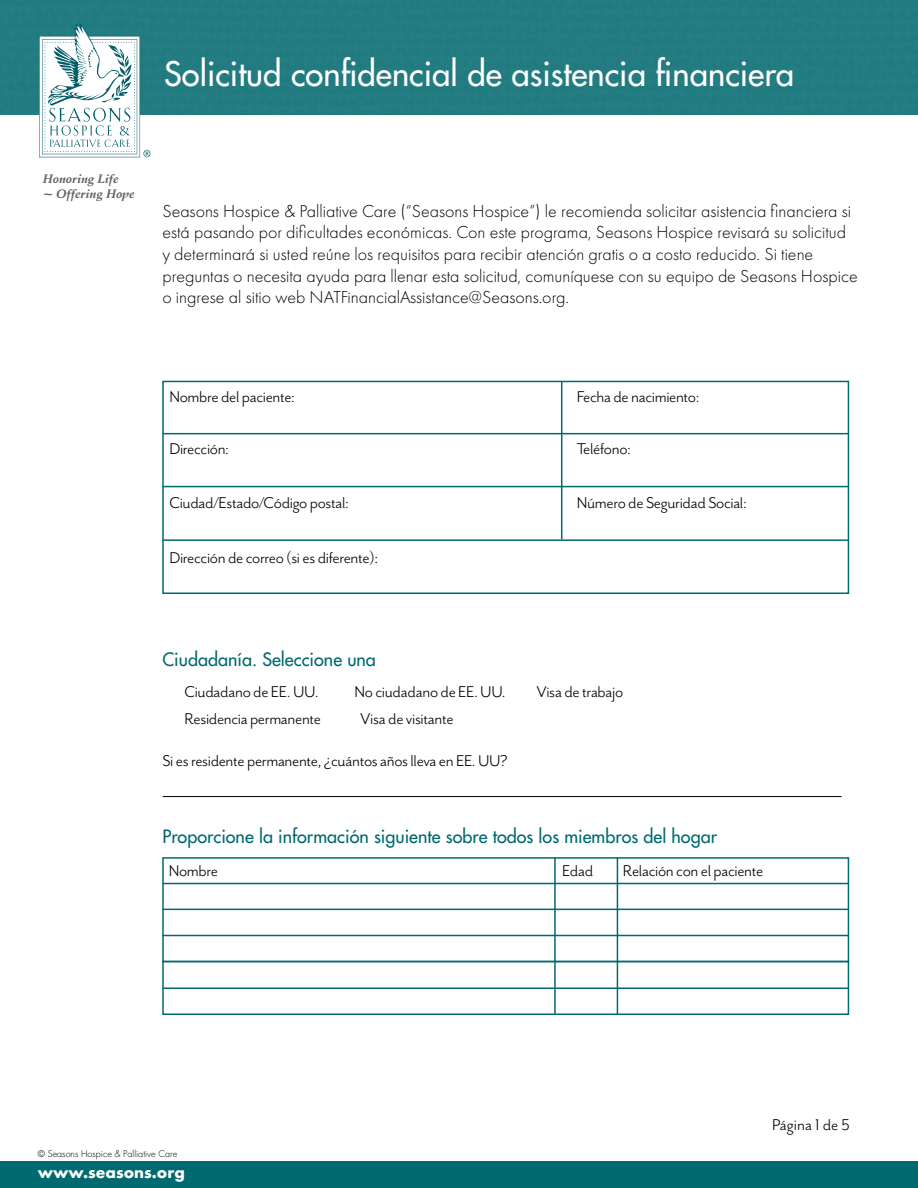
<style>
.page{position:relative;width:918px;height:1188px;background:#fff}
.page>*{position:absolute;margin:0;border:0;box-sizing:border-box;transform-origin:0 0}
.t1{font:33px "Futura";color:#fff}
.t2{font:300 18px/21.6px "Futura PT";color:#000}
.t3{font:18px "Mr Eaves San OT";letter-spacing:-.02em;color:#000}
.t4{font:18px "Futura";color:#006a71}
.t5{font:18px "Mr Eaves San OT";color:#000}
.t6{font:700 15px "Futura";color:#fff}
.t7{font:italic 700 12px/14.4px "Schneidler BT";color:#5f6062}
.t8{font:300 9px "Futura";color:#000}
</style>
<div class="page">
<div style="left:0;top:0;width:918px;height:114px;background:#227c80"></div>
<svg style="left:39px;top:23px;width:111px;height:134px"></svg>
<div style="left:0;top:1161px;width:918px;height:27px;background:#006a71"></div>
<hr style="left:162px;top:433px;width:687px;height:1px;background:#006a71">
<hr style="left:162px;top:883px;width:687px;height:1px;background:#006a71">
<hr style="left:162px;top:987px;width:687px;height:2px;background:#006a71">
<hr style="left:162px;top:486px;width:687px;height:1px;background:#006a71">
<hr style="left:162px;top:909px;width:687px;height:1px;background:#006a71">
<hr style="left:162px;top:539px;width:687px;height:2px;background:#006a71">
<hr style="left:162px;top:935px;width:687px;height:1px;background:#006a71">
<div style="left:162px;top:381px;width:687px;height:213px;border:2px solid #006a71"></div>
<div style="left:162px;top:857px;width:687px;height:105px;border:2px solid #006a71"></div>
<div style="left:162px;top:961px;width:687px;height:54px;border:2px solid #006a71"></div>
<hr style="left:561px;top:381px;width:1px;height:158px;background:#006a71">
<hr style="left:554px;top:857px;width:2px;height:158px;background:#006a71">
<hr style="left:617px;top:857px;width:1px;height:158px;background:#006a71">
<hr style="left:163px;top:796px;width:679px;height:1px;background:#000">
<h1 class="t1" style="left:164px;top:53px;width:632px">Solicitud confidencial de asistencia financiera</h1>
<p class="t7" style="left:43px;top:172px;width:94px">Honoring Life<br>~ Offering Hope</p>
<p class="t2" style="left:162px;top:200px;width:697px">Seasons Hospice &amp; Palliative Care (“Seasons Hospice”) le recomienda solicitar asistencia financiera si está pasando por dificultades económicas. Con este programa, Seasons Hospice revisará su solicitud y determinará si usted reúne los requisitos para recibir atención gratis o a costo reducido. Si tiene preguntas o necesita ayuda para llenar esta solicitud, comuníquese con su equipo de Seasons Hospice o ingrese al sitio web NATFinancialAssistance@Seasons.org.</p>
<p class="t3" style="left:169px;top:387px;width:127px">Nombre del paciente:</p>
<p class="t3" style="left:169px;top:439px;width:61px">Dirección:</p>
<p class="t3" style="left:169px;top:493px;width:181px">Ciudad/Estado/Código postal:</p>
<p class="t3" style="left:169px;top:548px;width:210px">Dirección de correo (si es diferente):</p>
<p class="t3" style="left:577px;top:387px;width:124px">Fecha de nacimiento:</p>
<p class="t3" style="left:577px;top:439px;width:56px">Teléfono:</p>
<p class="t3" style="left:577px;top:493px;width:172px">Número de Seguridad Social:</p>
<p class="t4" style="left:162px;top:647px;width:215px">Ciudadanía. Seleccione una</p>
<p class="t3" style="left:184px;top:682px;width:136px">Ciudadano de EE. UU.</p>
<p class="t3" style="left:355px;top:682px;width:153px">No ciudadano de EE. UU.</p>
<p class="t3" style="left:536px;top:682px;width:88px">Visa de trabajo</p>
<p class="t3" style="left:184px;top:709px;width:138px">Residencia permanente</p>
<p class="t3" style="left:162px;top:751px;width:347px">Si es residente permanente, ¿cuántos años lleva en EE. UU?</p>
<p class="t3" style="left:360px;top:709px;width:95px">Visa de visitante</p>
<p class="t4" style="left:162px;top:825px;width:556px">Proporcione la información siguiente sobre todos los miembros del hogar</p>
<p class="t3" style="left:169px;top:861px;width:51px">Nombre</p>
<p class="t3" style="left:562px;top:861px;width:32px">Edad</p>
<p class="t3" style="left:623px;top:861px;width:142px">Relación con el paciente</p>
<p class="t5" style="left:772px;top:1115px;width:79px">Página 1 de 5</p>
<p class="t8" style="left:38px;top:1148px;width:141px">© Seasons Hospice &amp; Palliative Care</p>
<p class="t6" style="left:38px;top:1162px;width:149px">www.seasons.org</p>
</div>
